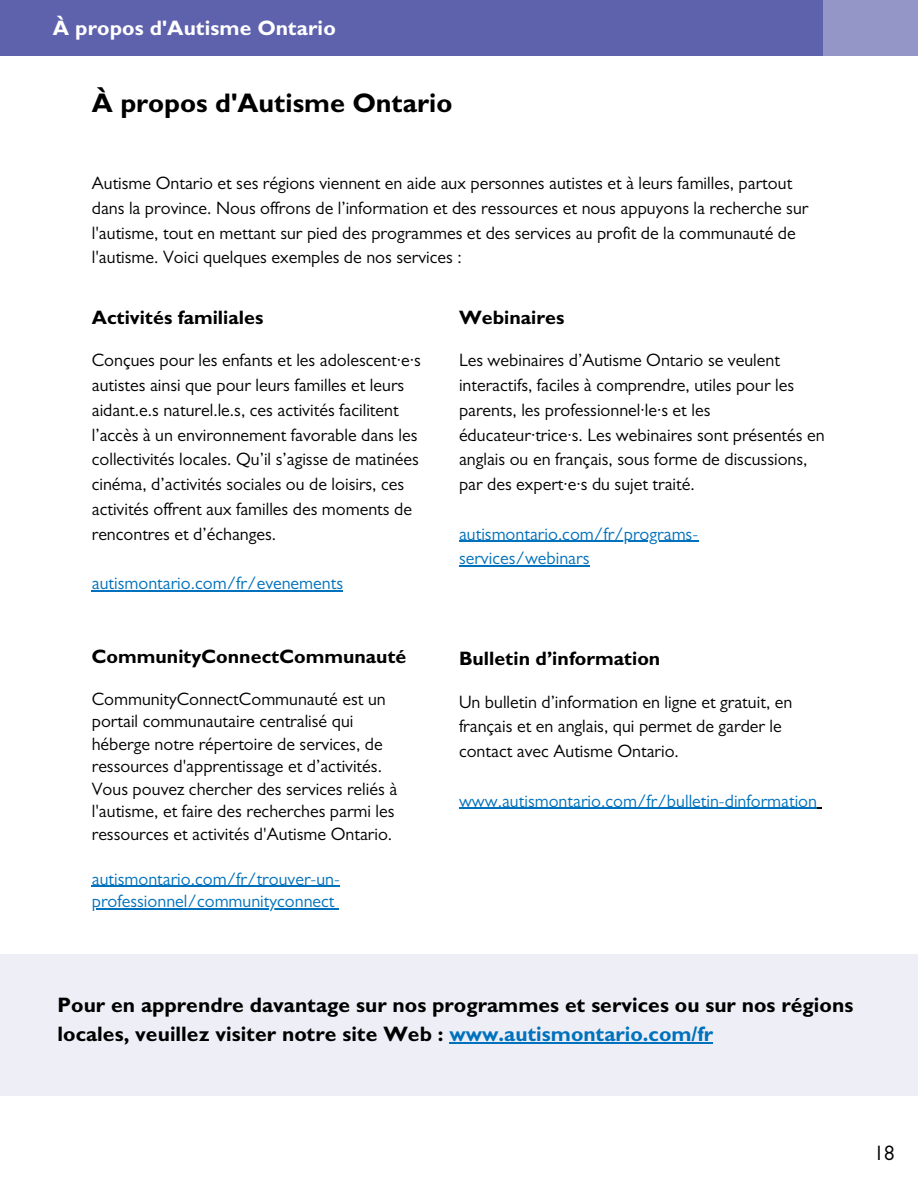
<style>
.page{position:relative;width:918px;height:1188px;background:#fff}
.page>*{position:absolute;margin:0;border:0;box-sizing:border-box;transform-origin:0 0}
.t1{font:700 27px "Gill Sans";color:#000}
.t2{font:700 21px/29.2px "Gill Sans";color:#000}
.t3{font:700 21px "Gill Sans";letter-spacing:.005em;color:#fff}
.t4{font:21px "Gill Sans";color:#000}
.t5{font:700 19.5px "Gill Sans";color:#000}
.t6{font:18px/24.8px "Gill Sans";color:#000}
.t7{font:18px/22.5px "Gill Sans";color:#0071bc}
.s1{color:#0071bc}
</style>
<div class="page">
<div style="left:0;top:954px;width:918px;height:142px;background:#eeeff6"></div>
<hr style="left:449px;top:1042px;width:264px;height:1px;background:#0071bc">
<div style="left:0;top:0;width:823px;height:55px;background:#5e62ac"></div>
<div style="left:819px;top:0;width:99px;height:55px;background:#9396c7"></div>
<hr style="left:92px;top:886px;width:248px;height:1px;background:#0071bc">
<hr style="left:92px;top:908px;width:243px;height:2px;background:#0071bc">
<hr style="left:92px;top:590px;width:251px;height:1px;background:#0071bc">
<hr style="left:459px;top:808px;width:358px;height:1px;background:#0071bc">
<hr style="left:459px;top:541px;width:239px;height:1px;background:#0071bc">
<hr style="left:459px;top:565px;width:130px;height:2px;background:#0071bc">
<p class="t3" style="left:53px;top:20px;width:284px">À propos d'Autisme Ontario</p>
<p class="t1" style="left:92px;top:93px;width:362px">À propos d'Autisme Ontario</p>
<p class="t6" style="left:92px;top:174px;width:718px">Autisme Ontario et ses régions viennent en aide aux personnes autistes et à leurs familles, partout dans la province. Nous offrons de l’information et des ressources et nous appuyons la recherche sur l'autisme, tout en mettant sur pied des programmes et des services au profit de la communauté de l'autisme. Voici quelques exemples de nos services :</p>
<p class="t5" style="left:92px;top:311px;width:173px">Activités familiales</p>
<p class="t6" style="left:92px;top:351px;width:331px">Conçues pour les enfants et les adolescent·e·s autistes ainsi que pour leurs familles et leurs aidant.e.s naturel.le.s, ces activités facilitent l’accès à un environnement favorable dans les collectivités locales. Qu’il s’agisse de matinées cinéma, d’activités sociales ou de loisirs, ces activités offrent aux familles des moments de rencontres et d’échanges.</p>
<p class="t7" style="left:92px;top:575px;width:253px">autismontario.com/fr/evenements</p>
<p class="t5" style="left:92px;top:649px;width:316px">CommunityConnectCommunauté</p>
<p class="t6" style="left:92px;top:690px;width:304px;line-height:22.5px">CommunityConnectCommunauté est un portail communautaire centralisé qui héberge notre répertoire de services, de ressources d'apprentissage et d’activités.<br>Vous pouvez chercher des services reliés à l'autisme, et faire des recherches parmi les ressources et activités d'Autisme Ontario.</p>
<p class="t7" style="left:92px;top:870px;width:250px">autismontario.com/fr/trouver-un&shy;professionnel/communityconnect</p>
<p class="t5" style="left:459px;top:311px;width:107px">Webinaires</p>
<p class="t6" style="left:459px;top:351px;width:367px">Les webinaires d’Autisme Ontario se veulent interactifs, faciles à comprendre, utiles pour les parents, les professionnel·le·s et les éducateur·trice·s. Les webinaires sont présentés en anglais ou en français, sous forme de discussions, par des expert·e·s du sujet traité.</p>
<p class="t7" style="left:459px;top:524px;width:241px;line-height:24.8px">autismontario.com/fr/programs&shy;services/webinars</p>
<p class="t5" style="left:459px;top:652px;width:203px">Bulletin d’information</p>
<p class="t6" style="left:459px;top:692px;width:335px">Un bulletin d’information en ligne et gratuit, en français et en anglais, qui permet de garder le contact avec Autisme Ontario.</p>
<p class="t7" style="left:459px;top:792px;width:360px">www.autismontario.com/fr/bulletin-dinformation</p>
<p class="t2" style="left:58px;top:993px;width:797px">Pour en apprendre davantage sur nos programmes et services ou sur nos régions locales, veuillez visiter notre site Web : <span class="s1">www.autismontario.com/fr</span></p>
<p class="t4" style="left:874px;top:1145px;width:22px">18</p>
</div>
